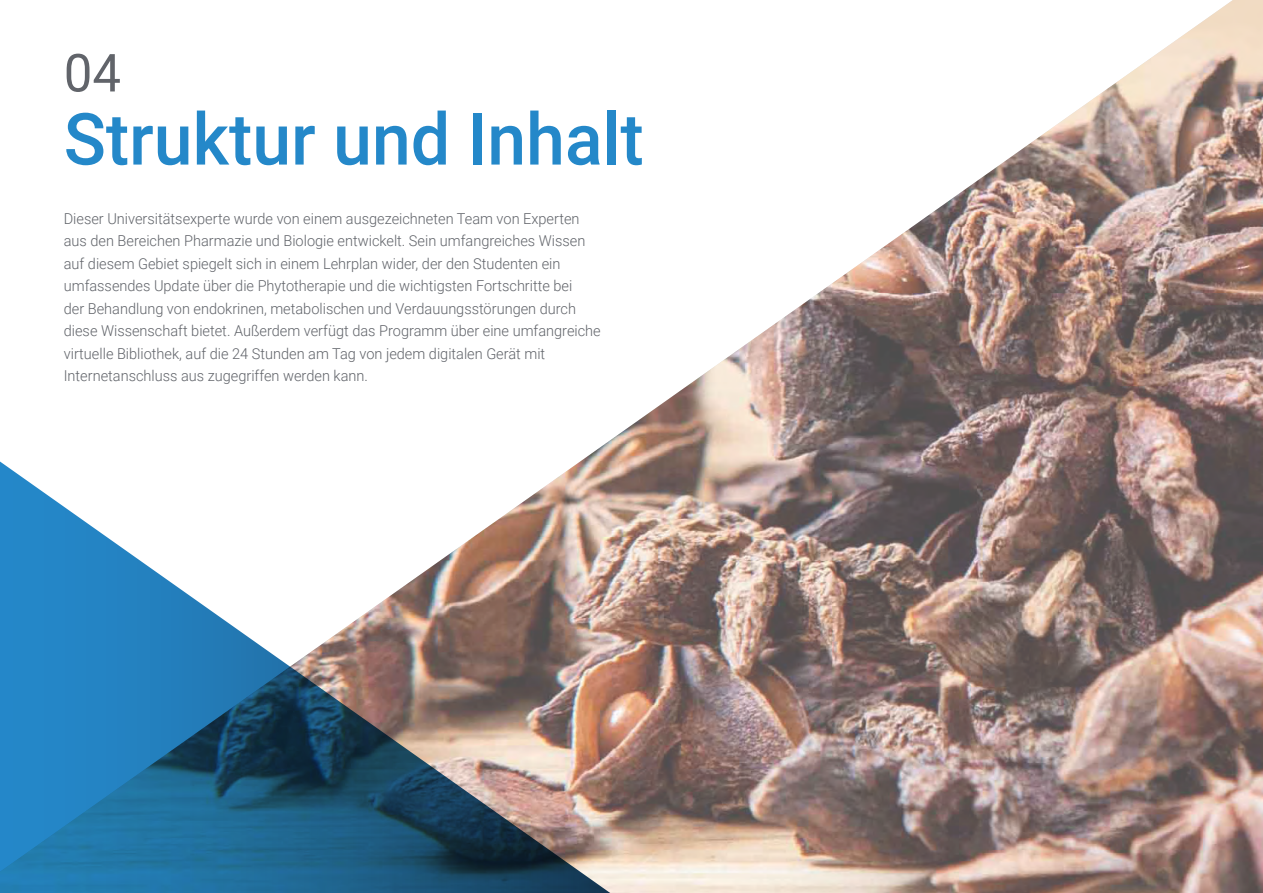
<style>
.page{position:relative;width:1263px;height:893px;background:#fff}
.page>*{position:absolute;margin:0;border:0;box-sizing:border-box;transform-origin:0 0}
.t1{font:500 72px "Roboto";color:#2488c9}
.t2{font:52.5px "Roboto";color:#61646a}
.t3{font:300 15px/22.5px "Roboto";color:#61646a}
</style>
<div class="page">
<img style="left:602px;top:0;width:661px;height:893px">
<img style="left:0;top:446px;width:640px;height:447px">
<h2 class="t2" style="left:64px;top:36px;width:59px">04</h2>
<h1 class="t1" style="left:64px;top:89px;width:581px">Struktur und Inhalt</h1>
<p class="t3" style="left:64px;top:207px;width:538px">Dieser Universitätsexperte wurde von einem ausgezeichneten Team von Experten aus den Bereichen Pharmazie und Biologie entwickelt. Sein umfangreiches Wissen auf diesem Gebiet spiegelt sich in einem Lehrplan wider, der den Studenten ein umfassendes Update über die Phytotherapie und die wichtigsten Fortschritte bei<br>der Behandlung von endokrinen, metabolischen und Verdauungsstörungen durch diese Wissenschaft bietet. Außerdem verfügt das Programm über eine umfangreiche virtuelle Bibliothek, auf die 24 Stunden am Tag von jedem digitalen Gerät mit Internetanschluss aus zugegriffen werden kann.</p>
</div>
